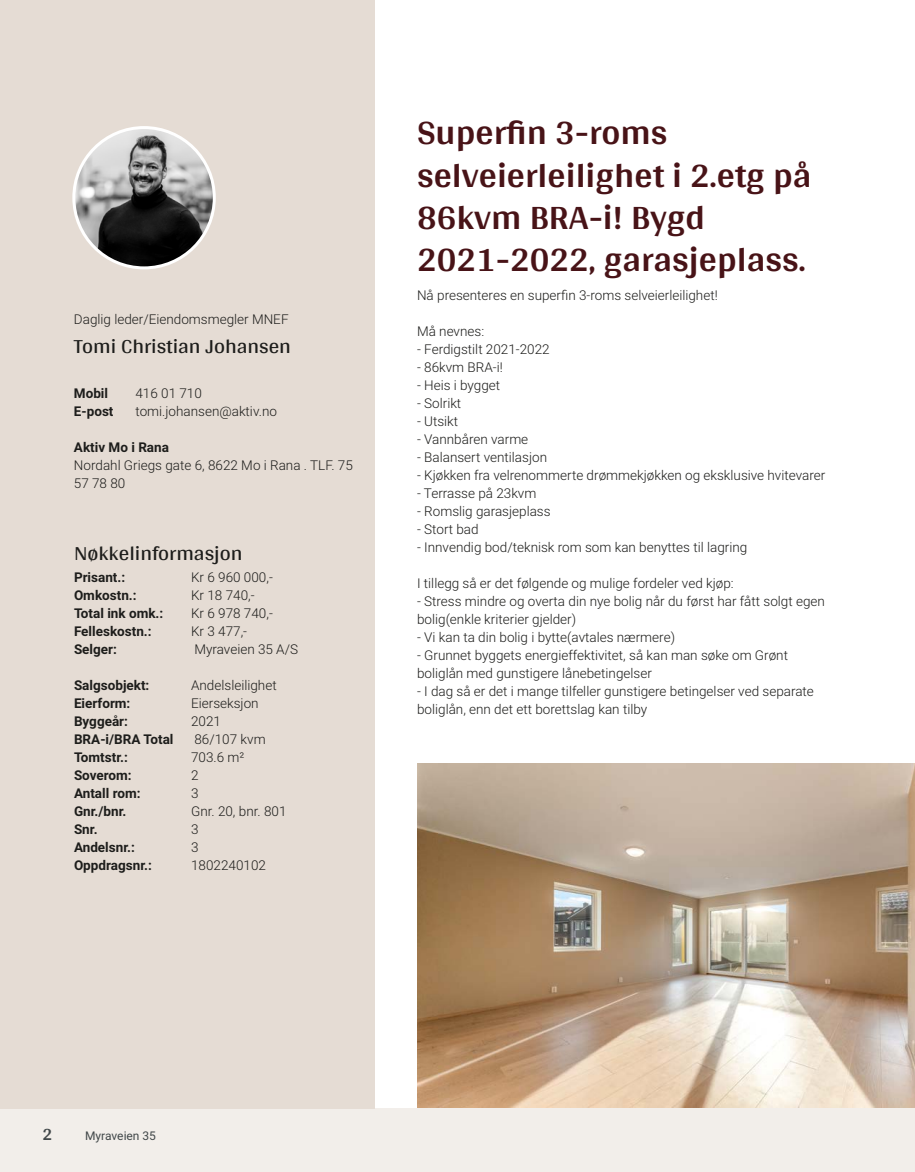
<style>
.page{position:relative;width:915px;height:1172px;background:#fff}
.page>*{position:absolute;margin:0;border:0;box-sizing:border-box;transform-origin:0 0}
.t1{font:700 36px/42px "Arya";color:#481317}
.t2{font:21px "Arya";color:#1d1d1b}
.t3{font:700 18px "Arya";color:#414749}
.t4{font:300 13.5px/18px "Roboto Vitec";color:#1d1d1b}
.t5{font:700 13.5px "Roboto Vitec";color:#1d1d1b}
.t6{font:12px "Roboto Vitec";color:#414749}
</style>
<div class="page">
<div style="left:0;top:1108px;width:914px;height:64px;background:#f2eeea"></div>
<div style="left:0;top:0;width:374px;height:1108px;background:#e5dcd4"></div>
<img style="left:74px;top:128px;width:140px;height:140px;border-radius:70px">
<div style="left:72px;top:126px;width:144px;height:143px;border:3px solid #fff;border-radius:50%"></div>
<img style="left:417px;top:764px;width:497px;height:344px">
<p class="t4" style="left:74px;top:309px;width:216px">Daglig leder/Eiendomsmegler MNEF</p>
<h2 class="t2" style="left:74px;top:333px;width:218px">Tomi Christian Johansen</h2>
<p class="t5" style="left:74px;top:384px;width:36px">Mobil</p>
<p class="t4" style="left:135px;top:384px;width:68px">416 01 710</p>
<p class="t5" style="left:74px;top:402px;width:41px">E‑post</p>
<p class="t4" style="left:135px;top:402px;width:143px">tomi.johansen@aktiv.no</p>
<p class="t5" style="left:74px;top:438px;width:97px">Aktiv Mo i Rana</p>
<p class="t4" style="left:74px;top:456px;width:280px">Nordahl Griegs gate 6, 8622 Mo i Rana . TLF. 75<br>57 78 80</p>
<h2 class="t2" style="left:74px;top:541px;width:170px">Nøkkelinformasjon</h2>
<p class="t5" style="left:74px;top:568px;width:53px">Prisant.:</p>
<p class="t4" style="left:191px;top:568px;width:83px">Kr 6 960 000,‑</p>
<p class="t5" style="left:74px;top:586px;width:64px">Omkostn.:</p>
<p class="t4" style="left:191px;top:586px;width:65px">Kr 18 740,‑</p>
<p class="t5" style="left:74px;top:604px;width:91px">Total ink omk.:</p>
<p class="t4" style="left:191px;top:604px;width:83px">Kr 6 978 740,‑</p>
<p class="t5" style="left:74px;top:622px;width:79px">Felleskostn.:</p>
<p class="t4" style="left:191px;top:622px;width:57px">Kr 3 477,‑</p>
<p class="t5" style="left:74px;top:640px;width:44px">Selger:</p>
<p class="t4" style="left:194px;top:640px;width:105px">Myraveien 35 A/S</p>
<p class="t5" style="left:74px;top:676px;width:77px">Salgsobjekt:</p>
<p class="t4" style="left:191px;top:676px;width:87px">Andelsleilighet</p>
<p class="t5" style="left:74px;top:694px;width:58px">Eierform:</p>
<p class="t4" style="left:191px;top:694px;width:69px">Eierseksjon</p>
<p class="t5" style="left:74px;top:712px;width:55px">Byggeår:</p>
<p class="t4" style="left:191px;top:712px;width:31px">2021</p>
<p class="t5" style="left:74px;top:730px;width:101px">BRA‑i/BRA Total</p>
<p class="t4" style="left:194px;top:730px;width:73px">86/107 kvm</p>
<p class="t5" style="left:74px;top:748px;width:55px">Tomtstr.:</p>
<p class="t4" style="left:191px;top:748px;width:55px">703.6 m²</p>
<p class="t5" style="left:74px;top:766px;width:59px">Soverom:</p>
<p class="t4" style="left:191px;top:766px;width:9px">2</p>
<p class="t5" style="left:74px;top:784px;width:68px">Antall rom:</p>
<p class="t4" style="left:191px;top:784px;width:9px">3</p>
<p class="t5" style="left:74px;top:802px;width:54px">Gnr./bnr.</p>
<p class="t4" style="left:191px;top:802px;width:97px">Gnr. 20, bnr. 801</p>
<p class="t5" style="left:74px;top:820px;width:25px">Snr.</p>
<p class="t4" style="left:191px;top:820px;width:9px">3</p>
<p class="t5" style="left:74px;top:838px;width:62px">Andelsnr.:</p>
<p class="t4" style="left:191px;top:838px;width:9px">3</p>
<p class="t5" style="left:74px;top:856px;width:79px">Oppdragsnr.:</p>
<p class="t4" style="left:191px;top:856px;width:76px">1802240102</p>
<h1 class="t1" style="left:417px;top:111px;width:396px">Superfin 3‑roms selveierleilighet i 2.etg på<br>86kvm BRA‑i! Bygd<br>2021-2022, garasjeplass.</h1>
<p class="t4" style="left:417px;top:286px;width:302px">Nå presenteres en superfin 3‑roms selveierleilighet!</p>
<p class="t4" style="left:417px;top:322px;width:409px">Må nevnes:<br>‑ Ferdigstilt 2021‑2022<br>‑ 86kvm BRA‑i!<br>‑ Heis i bygget<br>‑ Solrikt<br>‑ Utsikt<br>‑ Vannbåren varme<br>‑ Balansert ventilasjon<br>‑ Kjøkken fra velrenommerte drømmekjøkken og eksklusive hvitevarer ‑ Terrasse på 23kvm<br>‑ Romslig garasjeplass<br>‑ Stort bad<br>‑ Innvendig bod/teknisk rom som kan benyttes til lagring</p>
<p class="t4" style="left:417px;top:574px;width:409px">I tillegg så er det følgende og mulige fordeler ved kjøp:<br>‑ Stress mindre og overta din nye bolig når du først har fått solgt egen bolig(enkle kriterier gjelder)<br>‑ Vi kan ta din bolig i bytte(avtales nærmere)<br>‑ Grunnet byggets energieffektivitet, så kan man søke om Grønt boliglån med gunstigere lånebetingelser<br>‑ I dag så er det i mange tilfeller gunstigere betingelser ved separate boliglån, enn det ett borettslag kan tilby</p>
<h3 class="t3" style="left:43px;top:1123px;width:11px">2</h3>
<p class="t6" style="left:85px;top:1127px;width:72px">Myraveien 35</p>
</div>
